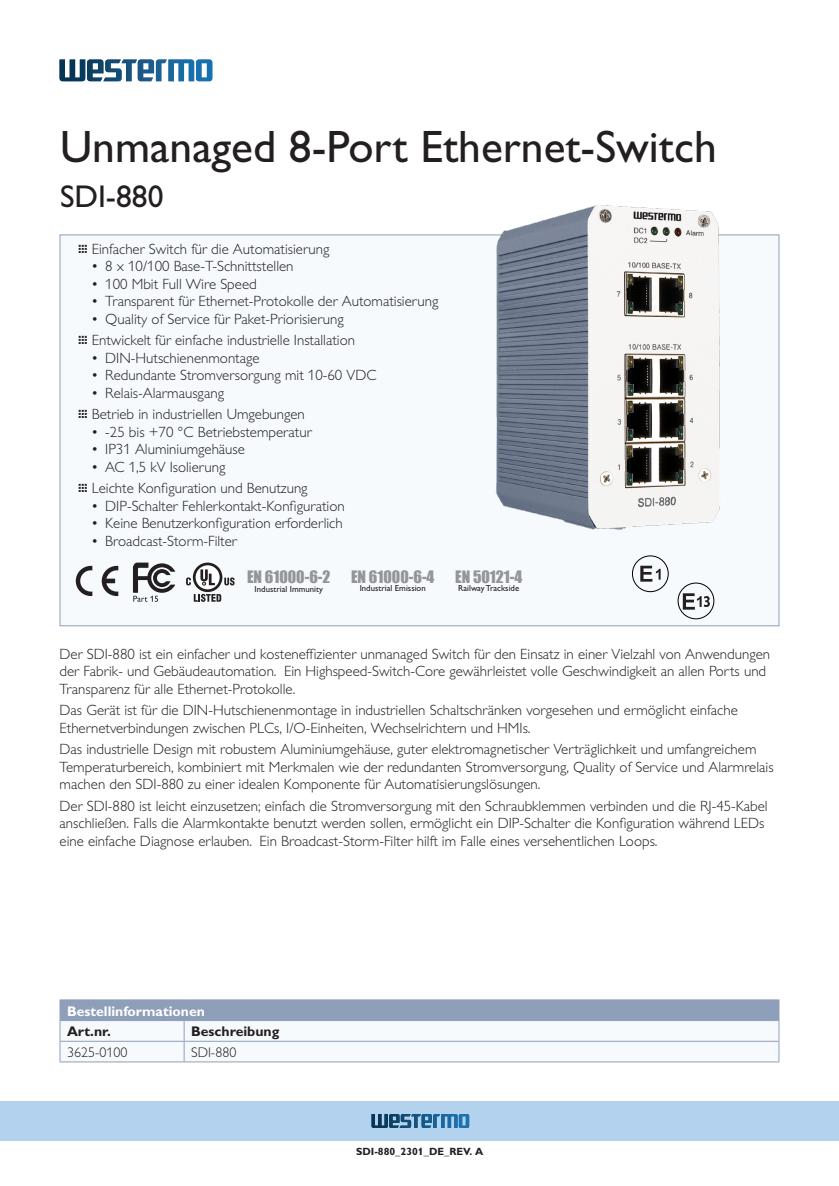
<style>
.page{position:relative;width:839px;height:1186px;background:#fff}
.page>*{position:absolute;margin:0;border:0;box-sizing:border-box;transform-origin:0 0}
.Hedline_page1{font:45.5px "Gill Alt One Mod";color:#231f20}
.Hedline2_page1{font:31.5px "Gill Alt One Mod";color:#231f20}
.t1{font:15.75px "Impact";color:#939598}
.Brödtext{font:300 14.88px/17.5px "Gill Alt One Mod";color:#231f20}
.Tabellrubrik{font:700 14px "Gill Alt One Mod";color:#fff}
.Bildtext{font:700 14px "Gill Alt One Mod";color:#231f20}
.Bildtext-2{font:300 14px "Gill Alt One Mod";color:#231f20}
.t2{font:700 10.5px "Gill Alt One Mod";color:#231f20}
.t3{font:8.75px "Gill Alt One Mod";color:#231f20}
.s1{font-weight:400}
</style>
<div class="page">
<div style="left:0;top:1101px;width:838px;height:40px;background:#b3d2ee"></div>
<svg style="left:371px;top:1114px;width:98px;height:14px"></svg>
<svg style="left:60px;top:60px;width:152px;height:21px"></svg>
<div style="left:60px;top:234px;width:719px;height:392px;background:#f6fafd;border:1px solid #8f9fba"></div>
<hr style="left:60px;top:999px;width:124px;height:1px;background:#8f9fba">
<hr style="left:184px;top:999px;width:595px;height:1px;background:#8f9fba">
<svg style="left:60px;top:1000px;width:719px;height:62px"></svg>
<hr style="left:184px;top:1040px;width:595px;height:1px;background:#8f9fba">
<svg style="left:76px;top:566px;width:16px;height:30px"></svg>
<svg style="left:102px;top:566px;width:16px;height:30px"></svg>
<svg style="left:133px;top:562px;width:42px;height:40px"></svg>
<svg style="left:194px;top:594px;width:27px;height:8px"></svg>
<svg style="left:224px;top:577px;width:10px;height:8px"></svg>
<svg style="left:193px;top:562px;width:29px;height:30px"></svg>
<svg style="left:195px;top:565px;width:24px;height:24px"></svg>
<svg style="left:200px;top:569px;width:15px;height:16px"></svg>
<svg style="left:186px;top:577px;width:5px;height:8px"></svg>
<div style="left:632px;top:555px;width:36px;height:37px;border:1px solid #000;border-radius:50%"></div>
<svg style="left:640px;top:566px;width:20px;height:15px"></svg>
<div style="left:677px;top:583px;width:37px;height:36px;border:1px solid #000;border-radius:50%"></div>
<svg style="left:682px;top:593px;width:27px;height:16px"></svg>
<img style="left:478px;top:205px;width:252px;height:325px">
<p class="Hedline_page1" style="left:60px;top:121px;width:658px">Unmanaged 8-Port Ethernet-Switch</p>
<p class="Hedline2_page1" style="left:60px;top:179px;width:105px">SDI-880</p>
<p class="Brödtext" style="left:78px;top:240px;width:253px"><span class="s1">…</span> Einfacher Switch für die Automatisierung</p>
<p class="Brödtext" style="left:91px;top:257px;width:204px">• 8 x 10/100 Base-T-Schnittstellen</p>
<p class="Brödtext" style="left:91px;top:275px;width:167px">• 100 Mbit Full Wire Speed</p>
<p class="Brödtext" style="left:91px;top:292px;width:348px">• Transparent für Ethernet-Protokolle der Automatisierung</p>
<p class="Brödtext" style="left:91px;top:310px;width:254px">• Quality of Service für Paket-Priorisierung</p>
<p class="Brödtext" style="left:78px;top:331px;width:279px"><span class="s1">…</span> Entwickelt für einfache industrielle Installation</p>
<p class="Brödtext" style="left:91px;top:349px;width:170px">• DIN-Hutschienenmontage</p>
<p class="Brödtext" style="left:91px;top:366px;width:286px">• Redundante Stromversorgung mit 10-60 VDC</p>
<p class="Brödtext" style="left:91px;top:384px;width:134px">• Relais-Alarmausgang</p>
<p class="Brödtext" style="left:78px;top:405px;width:228px"><span class="s1">…</span> Betrieb in industriellen Umgebungen</p>
<p class="Brödtext" style="left:91px;top:423px;width:222px">• -25 bis +70 °C Betriebstemperatur</p>
<p class="Brödtext" style="left:91px;top:440px;width:155px">• IP31 Aluminiumgehäuse</p>
<p class="Brödtext" style="left:91px;top:458px;width:135px">• AC 1,5 kV Isolierung</p>
<p class="Brödtext" style="left:78px;top:479px;width:231px"><span class="s1">…</span> Leichte Konfiguration und Benutzung</p>
<p class="Brödtext" style="left:91px;top:497px;width:255px">• DIP-Schalter Fehlerkontakt-Konfiguration</p>
<p class="Brödtext" style="left:91px;top:514px;width:253px">• Keine Benutzerkonfiguration erforderlich</p>
<p class="Brödtext" style="left:91px;top:532px;width:147px">• Broadcast-Storm-Filter</p>
<p class="t1" style="left:247px;top:565px;width:85px">EN 61000-6-2</p>
<p class="t3" style="left:254px;top:584px;width:70px">Industrial Immunity</p>
<p class="t1" style="left:351px;top:564px;width:85px">EN 61000-6-4</p>
<p class="t3" style="left:359px;top:584px;width:68px">Industrial Emission</p>
<p class="t1" style="left:455px;top:564px;width:69px">EN 50121-4</p>
<p class="t3" style="left:458px;top:584px;width:62px">Railway Trackside</p>
<p class="Brödtext" style="left:60px;top:645px;width:712px">Der SDI-880 ist ein einfacher und kosteneffizienter unmanaged Switch für den Einsatz in einer Vielzahl von Anwendungen der Fabrik- und Gebäudeautomation. Ein Highspeed-Switch-Core gewährleistet volle Geschwindigkeit an allen Ports und<br>Transparenz für alle Ethernet-Protokolle.</p>
<p class="Brödtext" style="left:60px;top:701px;width:679px">Das Gerät ist für die DIN-Hutschienenmontage in industriellen Schaltschränken vorgesehen und ermöglicht einfache<br>Ethernetverbindungen zwischen PLCs, I/O-Einheiten, Wechselrichtern und HMIs.</p>
<p class="Brödtext" style="left:60px;top:740px;width:715px">Das industrielle Design mit robustem Aluminiumgehäuse, guter elektromagnetischer Verträglichkeit und umfangreichem<br>Temperaturbereich, kombiniert mit Merkmalen wie der redundanten Stromversorgung, Quality of Service und Alarmrelais machen den SDI-880 zu einer idealen Komponente für Automatisierungslösungen.</p>
<p class="Brödtext" style="left:60px;top:797px;width:709px">Der SDI-880 ist leicht einzusetzen; einfach die Stromversorgung mit den Schraubklemmen verbinden und die RJ-45-Kabel anschließen. Falls die Alarmkontakte benutzt werden sollen, ermöglicht ein DIP-Schalter die Konfiguration während LEDs eine einfache Diagnose erlauben. Ein Broadcast-Storm-Filter hilft im Falle eines versehentlichen Loops.</p>
<p class="Tabellrubrik" style="left:67px;top:1003px;width:139px">Bestellinformationen</p>
<p class="Bildtext" style="left:67px;top:1023px;width:45px">Art.nr.</p>
<p class="Bildtext" style="left:191px;top:1023px;width:90px">Beschreibung</p>
<p class="Bildtext-2" style="left:67px;top:1044px;width:62px">3625-0100</p>
<p class="Bildtext-2" style="left:191px;top:1044px;width:47px">SDI-880</p>
<p class="t2" style="left:356px;top:1146px;width:129px">SDI-880_2301_DE_REV. A</p>
</div>
